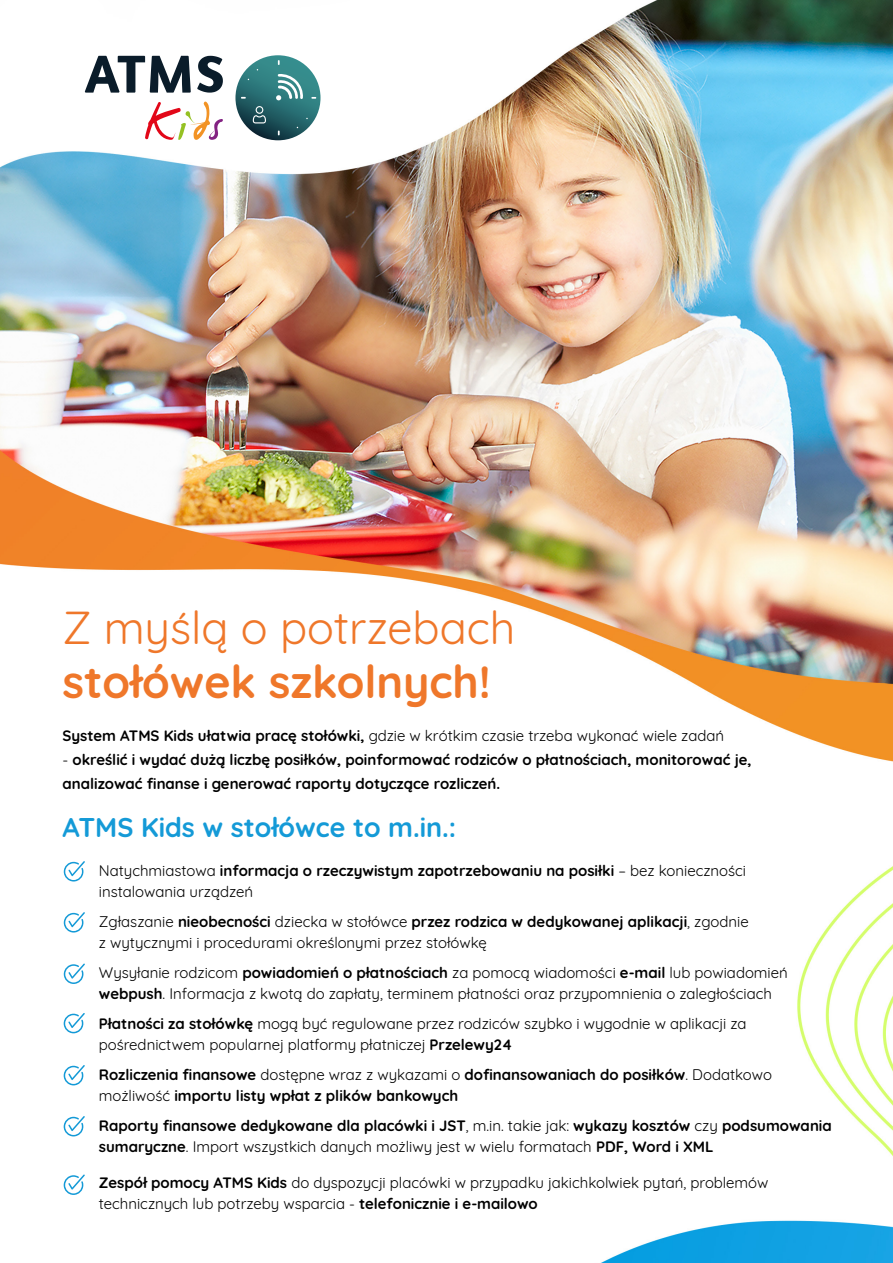
<style>
.page{position:relative;width:893px;height:1263px;background:#fff}
.page>*{position:absolute;margin:0;border:0;box-sizing:border-box;transform-origin:0 0}
.t1{font:700 45px "Quicksand";color:#ef772a}
.t2{font:45px "Quicksand";color:#ef772a}
.t3{font:700 27px "Quicksand";color:#149ad7}
.t4{font:15px/21px "Quicksand";color:#000}
.t5{font:700 15px/21px "Quicksand";color:#000}
.s1{font-weight:700}
.s2{font-weight:400}
</style>
<div class="page">
<img style="left:0;top:0;width:893px;height:1263px">
<svg style="left:64px;top:861px;width:21px;height:20px"></svg>
<svg style="left:64px;top:912px;width:21px;height:20px"></svg>
<svg style="left:64px;top:963px;width:21px;height:21px"></svg>
<svg style="left:64px;top:1013px;width:21px;height:20px"></svg>
<svg style="left:64px;top:1065px;width:21px;height:20px"></svg>
<svg style="left:64px;top:1116px;width:21px;height:20px"></svg>
<svg style="left:64px;top:1174px;width:21px;height:21px"></svg>
<svg style="left:235px;top:55px;width:85px;height:85px;background:#2c6f73"></svg>
<svg style="left:145px;top:101px;width:78px;height:39px"></svg>
<svg style="left:85px;top:56px;width:106px;height:37px"></svg>
<svg style="left:197px;top:56px;width:26px;height:37px"></svg>
<svg style="left:276px;top:74px;width:27px;height:27px"></svg>
<svg style="left:253px;top:106px;width:13px;height:17px"></svg>
<h1 class="t2" style="left:63px;top:592px;width:454px">Z myślą o potrzebach</h1>
<h1 class="t1" style="left:63px;top:644px;width:430px">stołówek szkolnych!</h1>
<p class="t4" style="left:63px;top:724px;width:663px"><span class="s1">System ATMS Kids ułatwia pracę stołówki,</span> gdzie w krótkim czasie trzeba wykonać wiele zadań</p>
<p class="t5" style="left:63px;top:746px;width:691px;line-height:24px"><span class="s2">-</span> określić i wydać dużą liczbę posiłków, poinformować rodziców o płatnościach, monitorować je, analizować finanse i generować raporty dotyczące rozliczeń.</p>
<h2 class="t3" style="left:63px;top:805px;width:395px">ATMS Kids w stołówce to m.in.:</h2>
<p class="t4" style="left:99px;top:859px;width:649px">Natychmiastowa <span class="s1">informacja o rzeczywistym zapotrzebowaniu na posiłki</span> – bez konieczności instalowania urządzeń</p>
<p class="t4" style="left:99px;top:910px;width:651px">Zgłaszanie <span class="s1">nieobecności</span> dziecka w stołówce <span class="s1">przez rodzica w dedykowanej aplikacji</span>, zgodnie z wytycznymi i procedurami określonymi przez stołówkę</p>
<p class="t4" style="left:99px;top:961px;width:690px">Wysyłanie rodzicom <span class="s1">powiadomień o płatnościach</span> za pomocą wiadomości <span class="s1">e-mail</span> lub powiadomień <span class="s1">webpush</span>. Informacja z kwotą do zapłaty, terminem płatności oraz przypomnienia o zaległościach</p>
<p class="t4" style="left:99px;top:1012px;width:649px"><span class="s1">Płatności za stołówkę</span> mogą być regulowane przez rodziców szybko i wygodnie w aplikacji za pośrednictwem popularnej platformy płatniczej <span class="s1">Przelewy24</span></p>
<p class="t5" style="left:99px;top:1063px;width:675px">Rozliczenia finansowe <span class="s2">dostępne wraz z wykazami o</span> dofinansowaniach do posiłków<span class="s2">. Dodatkowo możliwość</span> importu listy wpłat z plików bankowych</p>
<p class="t5" style="left:99px;top:1114px;width:734px">Raporty finansowe dedykowane dla placówki i JST<span class="s2">, m.in. takie jak:</span> wykazy kosztów <span class="s2">czy</span> podsumowania sumaryczne<span class="s2">. Import wszystkich danych możliwy jest w wielu formatach</span> PDF, Word i XML</p>
<p class="t4" style="left:99px;top:1171px;width:671px"><span class="s1">Zespół pomocy ATMS Kids</span> do dyspozycji placówki w przypadku jakichkolwiek pytań, problemów technicznych lub potrzeby wsparcia - <span class="s1">telefonicznie i e-mailowo</span></p>
</div>
